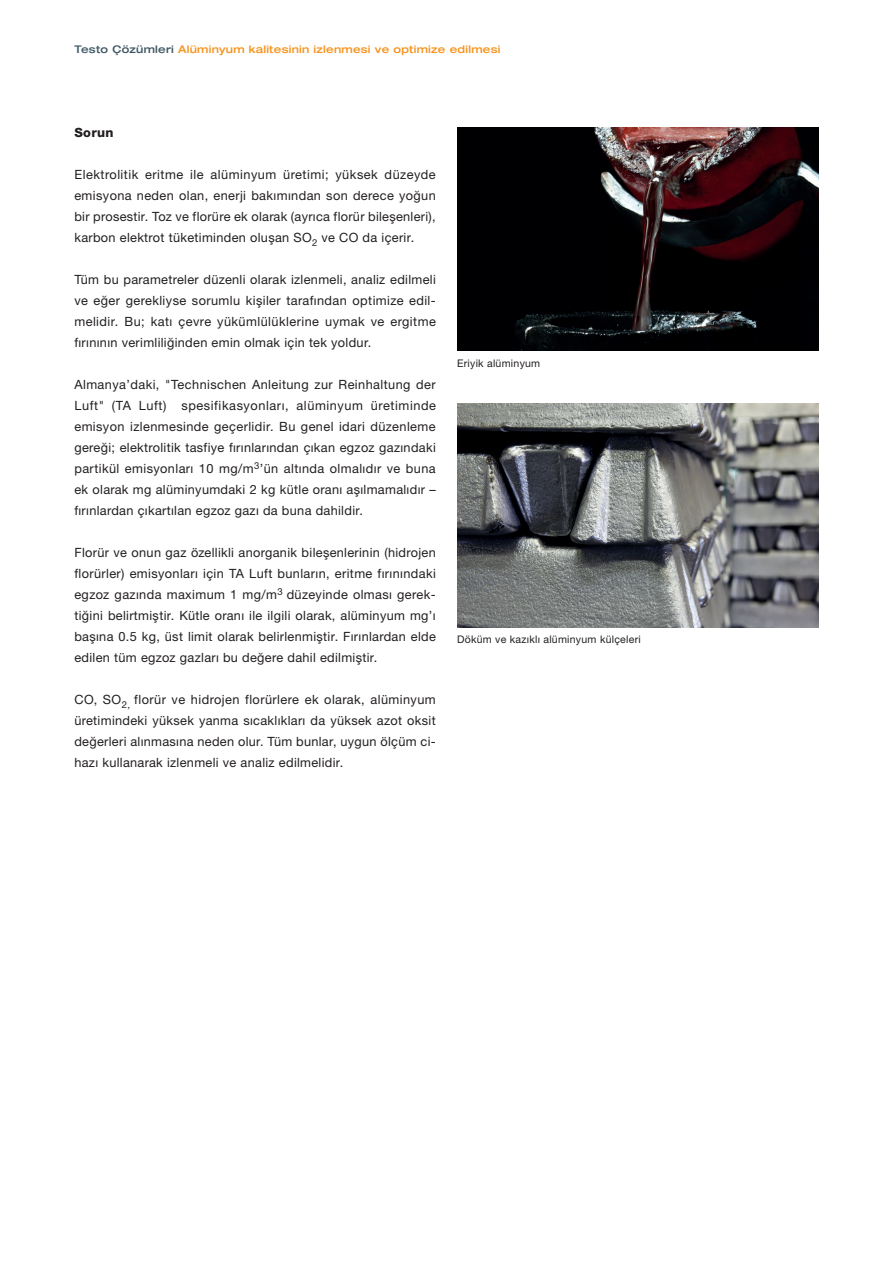
<style>
.page{position:relative;width:893px;height:1263px;background:#fff}
.page>*{position:absolute;margin:0;border:0;box-sizing:border-box;transform-origin:0 0}
.Copy_8_5_pt{font:12.75px/21px "Helvetica Neue LTW1 G";letter-spacing:.025em;color:#231f20;text-align:justify}
.Copy_8_5_pt-2{font:800 12.75px "Helvetica Neue LTW1 G";letter-spacing:.025em;color:#231f20}
.Geraetename_im_Kopfb{font:500 expanded 10.5px "Helvetica Neue LT Com";letter-spacing:.025em;color:#f7931d}
.Copy_8_5_pt-3{font:10.5px "Helvetica Neue LTW1 G";letter-spacing:.025em;color:#231f20}
.s1{color:#3f5864}
</style>
<div class="page">
<img style="left:457px;top:404px;width:362px;height:223px">
<img style="left:457px;top:128px;width:362px;height:223px">
<p class="Geraetename_im_Kopfb" style="left:74px;top:43px;width:428px"><span class="s1">Testo Çözümleri</span> Alüminyum kalitesinin izlenmesi ve optimize edilmesi</p>
<p class="Copy_8_5_pt-2" style="left:74px;top:125px;width:41px">Sorun</p>
<p class="Copy_8_5_pt" style="left:74px;top:164px;width:363px">Elektrolitik eritme ile alüminyum üretimi; yüksek düzeyde emisyona neden olan, enerji bakımından son derece yoğun bir prosestir. Toz ve florüre ek olarak (ayrıca florür bileşenleri), karbon elektrot tüketiminden oluşan SO<sub>2</sub> ve CO da içerir.</p>
<p class="Copy_8_5_pt" style="left:74px;top:269px;width:363px">Tüm bu parametreler düzenli olarak izlenmeli, analiz edilmeli ve eğer gerekliyse sorumlu kişiler tarafından optimize edil&shy;melidir. Bu; katı çevre yükümlülüklerine uymak ve ergitme fırınının verimliliğinden emin olmak için tek yoldur.</p>
<p class="Copy_8_5_pt" style="left:74px;top:374px;width:363px">Almanya’daki, "Technischen Anleitung zur Reinhaltung der Luft" (TA Luft) spesifikasyonları, alüminyum üretiminde emisyon izlenmesinde geçerlidir. Bu genel idari düzenleme gereği; elektrolitik tasfiye fırınlarından çıkan egzoz gazındaki partikül emisyonları 10 mg/m<sup>3</sup>’ün altında olmalıdır ve buna ek olarak mg alüminyumdaki 2 kg kütle oranı aşılmamalıdır – fırınlardan çıkartılan egzoz gazı da buna dahildir.</p>
<p class="Copy_8_5_pt" style="left:74px;top:542px;width:363px">Florür ve onun gaz özellikli anorganik bileşenlerinin (hidrojen florürler) emisyonları için TA Luft bunların, eritme fırınındaki egzoz gazında maximum 1 mg/m<sup>3</sup> düzeyinde olması gerek&shy;tiğini belirtmiştir. Kütle oranı ile ilgili olarak, alüminyum mg’ı başına 0.5 kg, üst limit olarak belirlenmiştir. Fırınlardan elde edilen tüm egzoz gazları bu değere dahil edilmiştir.</p>
<p class="Copy_8_5_pt" style="left:74px;top:689px;width:363px">CO, SO<sub>2,</sub> florür ve hidrojen florürlere ek olarak, alüminyum üretimindeki yüksek yanma sıcaklıkları da yüksek azot oksit değerleri alınmasına neden olur. Tüm bunlar, uygun ölçüm ci&shy;hazı kullanarak izlenmeli ve analiz edilmelidir.</p>
<p class="Copy_8_5_pt-3" style="left:457px;top:357px;width:85px">Eriyik alüminyum</p>
<p class="Copy_8_5_pt-3" style="left:457px;top:633px;width:185px">Döküm ve kazıklı alüminyum külçeleri</p>
</div>
